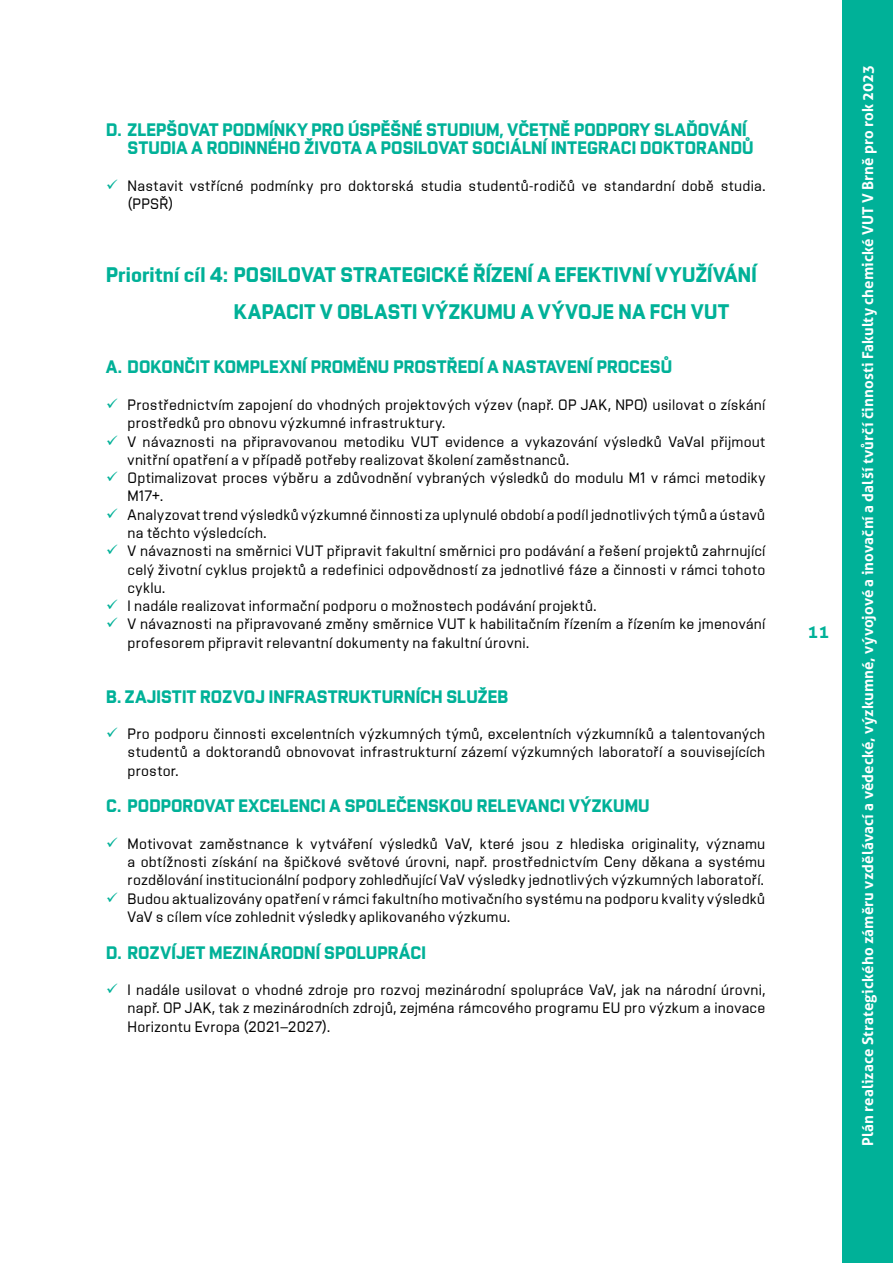
<style>
.page{position:relative;width:893px;height:1263px;background:#fff}
.page>*{position:absolute;margin:0;border:0;box-sizing:border-box;transform-origin:0 0}
.heading_1{font:700 21px/36.6px "Vafle VUT";letter-spacing:.015em;color:#00b198}
.heading_2{font:700 18px/18.3px "Vafle VUT";letter-spacing:.01em;color:#00b198}
.t1{font:700 18px "Aller";color:#00b198}
.t2{font:15px/18.3px "Vafle Light VUT";letter-spacing:.015em;color:#000}
.t3{font:700 15px "Aller";letter-spacing:.01em;color:#fff}
</style>
<div class="page">
<div style="left:842px;top:0;width:51px;height:1263px;background:#00b198"></div>
<p class="heading_2" style="left:128px;top:120px;width:627px;text-indent:-21px">D. ZLEPŠOVAT PODMÍNKY PRO ÚSPĚŠNÉ STUDIUM, VČETNĚ PODPORY SLAĎOVÁNÍ<br>STUDIA A RODINNÉHO ŽIVOTA A POSILOVAT SOCIÁLNÍ INTEGRACI DOKTORANDŮ</p>
<p class="t2" style="left:128px;top:176px;width:639px">Nastavit vstřícné podmínky pro doktorská studia studentů-rodičů ve standardní době studia. (PPSŘ)</p>
<p class="heading_1" style="left:234px;top:256px;width:524px;text-indent:-128px">Prioritní cíl 4: POSILOVAT STRATEGICKÉ ŘÍZENÍ A EFEKTIVNÍ VYUŽÍVÁNÍ<br>KAPACIT V OBLASTI VÝZKUMU A VÝVOJE NA FCH VUT</p>
<p class="heading_2" style="left:106px;top:358px;width:567px">A. DOKONČIT KOMPLEXNÍ PROMĚNU PROSTŘEDÍ A NASTAVENÍ PROCESŮ</p>
<p class="t2" style="left:128px;top:395px;width:639px">Prostřednictvím zapojení do vhodných projektových výzev (např. OP JAK, NPO) usilovat o získání prostředků pro obnovu výzkumné infrastruktury.</p>
<p class="t2" style="left:128px;top:432px;width:639px">V návaznosti na připravovanou metodiku VUT evidence a vykazování výsledků VaVaI přijmout vnitřní opatření a v případě potřeby realizovat školení zaměstnanců.</p>
<p class="t2" style="left:128px;top:468px;width:639px">Optimalizovat proces výběru a zdůvodnění vybraných výsledků do modulu M1 v rámci metodiky<br>M17+.</p>
<p class="t2" style="left:128px;top:505px;width:639px">Analyzovat trend výsledků výzkumné činnosti za uplynulé období a podíl jednotlivých týmů a ústavů na těchto výsledcích.</p>
<p class="t2" style="left:128px;top:542px;width:639px;text-align:justify">V návaznosti na směrnici VUT připravit fakultní směrnici pro podávání a řešení projektů zahrnující celý životní cyklus projektů a redefinici odpovědností za jednotlivé fáze a činnosti v rámci tohoto cyklu.</p>
<p class="t2" style="left:128px;top:596px;width:470px">I nadále realizovat informační podporu o možnostech podávání projektů.</p>
<p class="t2" style="left:128px;top:615px;width:639px">V návaznosti na připravované změny směrnice VUT k habilitačním řízením a řízením ke jmenování profesorem připravit relevantní dokumenty na fakultní úrovni.</p>
<p class="heading_2" style="left:106px;top:687px;width:403px">B. ZAJISTIT ROZVOJ INFRASTRUKTURNÍCH SLUŽEB</p>
<p class="t2" style="left:128px;top:724px;width:639px;text-align:justify">Pro podporu činnosti excelentních výzkumných týmů, excelentních výzkumníků a talentovaných studentů a doktorandů obnovovat infrastrukturní zázemí výzkumných laboratoří a souvisejících prostor.</p>
<p class="heading_2" style="left:106px;top:796px;width:545px">C. PODPOROVAT EXCELENCI A SPOLEČENSKOU RELEVANCI VÝZKUMU</p>
<p class="t2" style="left:128px;top:834px;width:639px;text-align:justify">Motivovat zaměstnance k vytváření výsledků VaV, které jsou z hlediska originality, významu a obtížnosti získání na špičkové světové úrovni, např. prostřednictvím Ceny děkana a systému rozdělování institucionální podpory zohledňující VaV výsledky jednotlivých výzkumných laboratoří.</p>
<p class="t2" style="left:128px;top:889px;width:639px">Budou aktualizovány opatření v rámci fakultního motivačního systému na podporu kvality výsledků<br>VaV s cílem více zohlednit výsledky aplikovaného výzkumu.</p>
<p class="heading_2" style="left:106px;top:943px;width:321px">D. ROZVÍJET MEZINÁRODNÍ SPOLUPRÁCI</p>
<p class="t2" style="left:128px;top:980px;width:639px;text-align:justify">I nadále usilovat o vhodné zdroje pro rozvoj mezinárodní spolupráce VaV, jak na národní úrovni, např. OP JAK, tak z mezinárodních zdrojů, zejména rámcového programu EU pro výzkum a inovace Horizontu Evropa (2021–2027).</p>
<p class="t1" style="left:808px;top:621px;width:23px">11</p>
<p class="t3" style="left:858px;top:1146px;width:1082px;rotate:-90deg">Plán realizace Strategického záměru vzdělávací a vědecké, výzkumné, vývojové a inovační a další tvůrčí činnosti Fakulty chemické VUT V Brně pro rok 2023</p>
</div>
